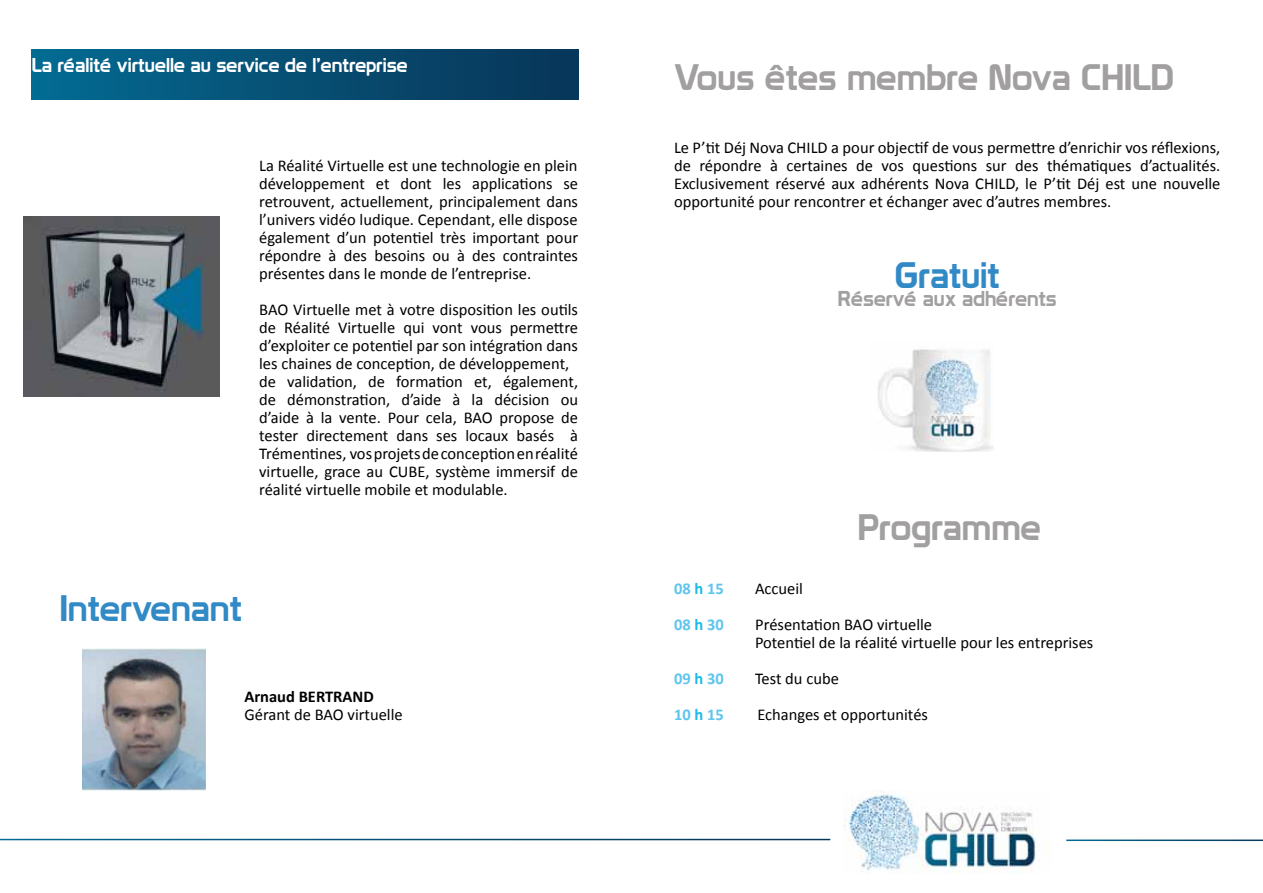
<style>
.page{position:relative;width:1263px;height:893px;background:#fff}
.page>*{position:absolute;margin:0;border:0;box-sizing:border-box;transform-origin:0 0}
.t1{font:36px "Prototype";color:#a19fa0}
.t2{font:36px "Prototype";color:#318ac6}
.t3{font:21px "Prototype";color:#a19fa0}
.t4{font:19.5px "Prototype";color:#fff}
.t5{font:16.5px/18px "Calibri";color:#000;text-align:justify}
.t6{font:700 16.5px "Calibri";color:#5ec5ed}
.t7{font:700 16.5px "Calibri";color:#000}
.s1{color:#1bbbea}
</style>
<div class="page">
<img style="left:843px;top:791px;width:193px;height:82px">
<div style="left:32px;top:49px;width:546px;height:50px;background:linear-gradient(to right,#046a91,#093457)"></div>
<img style="left:878px;top:349px;width:115px;height:103px">
<img style="left:973px;top:840px;width:178px;height:7px">
<img style="left:83px;top:648px;width:122px;height:143px">
<img style="left:23px;top:216px;width:197px;height:180px">
<p class="t4" style="left:32px;top:53px;width:378px">La réalité virtuelle au service de l’entreprise</p>
<p class="t5" style="left:259px;top:157px;width:320px">La Réalité Virtuelle est une technologie en plein développement et dont les applications se retrouvent, actuellement, principalement dans l’univers vidéo ludique. Cependant, elle dispose également d’un potentiel très important pour répondre à des besoins ou à des contraintes présentes dans le monde de l’entreprise.</p>
<p class="t5" style="left:259px;top:301px;width:320px;text-align:left">BAO Virtuelle met à votre disposition les outils de Réalité Virtuelle qui vont vous permettre d’exploiter ce potentiel par son intégration dans les chaines de conception, de développement, de validation, de formation et, également, de démonstration, d’aide à la décision ou d’aide à la vente. Pour cela, BAO propose de tester directement dans ses locaux basés à Trémentines, vos projets de conception en réalité virtuelle, grace au CUBE, système immersif de réalité virtuelle mobile et modulable.</p>
<h1 class="t2" style="left:60px;top:587px;width:184px">Intervenant</h1>
<p class="t7" style="left:244px;top:686px;width:131px">Arnaud BERTRAND</p>
<p class="t5" style="left:244px;top:706px;width:160px">Gérant de BAO virtuelle</p>
<h1 class="t1" style="left:674px;top:56px;width:502px">Vous êtes membre Nova CHILD</h1>
<p class="t5" style="left:674px;top:139px;width:548px">Le P’tit Déj Nova CHILD a pour objectif de vous permettre d’enrichir vos réflexions, de répondre à certaines de vos questions sur des thématiques d’actualités.<br>Exclusivement réservé aux adhérents Nova CHILD, le P’tit Déj est une nouvelle opportunité pour rencontrer et échanger avec d’autres membres.</p>
<h1 class="t2" style="left:895px;top:254px;width:106px">Gratuit</h1>
<p class="t3" style="left:838px;top:286px;width:220px">Réservé aux adhérents</p>
<h1 class="t1" style="left:858px;top:506px;width:185px">Programme</h1>
<p class="t6" style="left:674px;top:578px;width:51px">08 <span class="s1">h</span> 15</p>
<p class="t5" style="left:755px;top:580px;width:49px">Accueil</p>
<p class="t6" style="left:674px;top:614px;width:51px">08 <span class="s1">h</span> 30</p>
<p class="t5" style="left:755px;top:616px;width:340px">Présentation BAO virtuelle<br>Potentiel de la réalité virtuelle pour les entreprises</p>
<p class="t6" style="left:674px;top:668px;width:51px">09 <span class="s1">h</span> 30</p>
<p class="t5" style="left:755px;top:670px;width:85px">Test du cube</p>
<p class="t6" style="left:674px;top:704px;width:51px">10 <span class="s1">h</span> 15</p>
<p class="t5" style="left:757px;top:706px;width:172px">Echanges et opportunités</p>
</div>
